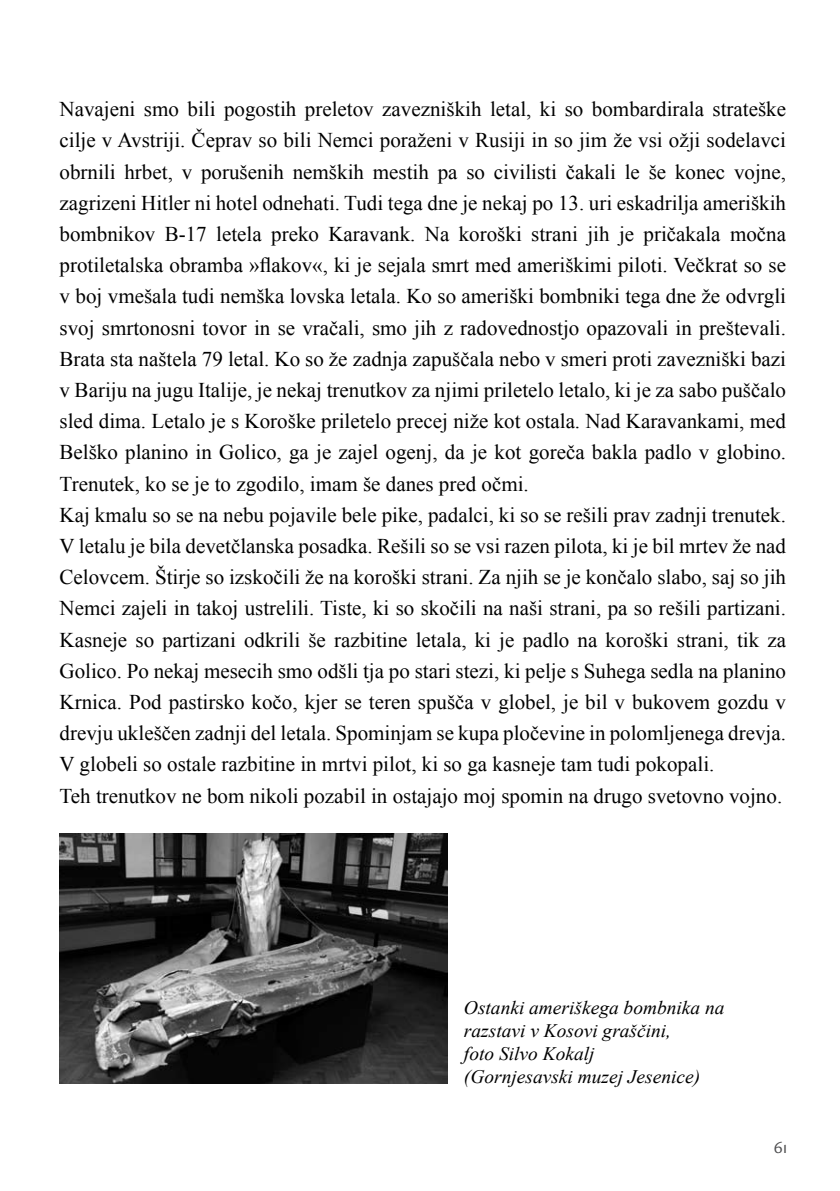
<style>
.page{position:relative;width:840px;height:1191px;background:#fff}
.page>*{position:absolute;margin:0;border:0;box-sizing:border-box;transform-origin:0 0}
.t1{font:21px/31.2px "Times New Roman";color:#000}
.t2{font:italic 19px/23.2px "Times New Roman";color:#000}
.t3{font:18px "Legacy San Itc SCTEE";color:#4d4d4f}
</style>
<div class="page">
<img style="left:60px;top:833px;width:387px;height:250px">
<p class="t1" style="left:60px;top:93px;width:727px">Navajeni smo bili pogostih preletov zavezniških letal, ki so bombardirala strateške cilje v Avstriji. Čeprav so bili Nemci poraženi v Rusiji in so jim že vsi ožji sodelavci obrnili hrbet, v porušenih nemških mestih pa so civilisti čakali le še konec vojne, zagrizeni Hitler ni hotel odnehati. Tudi tega dne je nekaj po 13. uri eskadrilja ameriških bombnikov B-17 letela preko Karavank. Na koroški strani jih je pričakala močna protiletalska obramba »flakov«, ki je sejala smrt med ameriškimi piloti. Večkrat so se v boj vmešala tudi nemška lovska letala. Ko so ameriški bombniki tega dne že odvrgli svoj smrtonosni tovor in se vračali, smo jih z radovednostjo opazovali in preštevali.<br>Brata sta naštela 79 letal. Ko so že zadnja zapuščala nebo v smeri proti zavezniški bazi v Bariju na jugu Italije, je nekaj trenutkov za njimi priletelo letalo, ki je za sabo puščalo sled dima. Letalo je s Koroške priletelo precej niže kot ostala. Nad Karavankami, med Belško planino in Golico, ga je zajel ogenj, da je kot goreča bakla padlo v globino.<br>Trenutek, ko se je to zgodilo, imam še danes pred očmi.<br>Kaj kmalu so se na nebu pojavile bele pike, padalci, ki so se rešili prav zadnji trenutek.<br>V letalu je bila devetčlanska posadka. Rešili so se vsi razen pilota, ki je bil mrtev že nad Celovcem. Štirje so izskočili že na koroški strani. Za njih se je končalo slabo, saj so jih Nemci zajeli in takoj ustrelili. Tiste, ki so skočili na naši strani, pa so rešili partizani.<br>Kasneje so partizani odkrili še razbitine letala, ki je padlo na koroški strani, tik za Golico. Po nekaj mesecih smo odšli tja po stari stezi, ki pelje s Suhega sedla na planino Krnica. Pod pastirsko kočo, kjer se teren spušča v globel, je bil v bukovem gozdu v drevju ukleščen zadnji del letala. Spominjam se kupa pločevine in polomljenega drevja.<br>V globeli so ostale razbitine in mrtvi pilot, ki so ga kasneje tam tudi pokopali.<br>Teh trenutkov ne bom nikoli pozabil in ostajajo moj spomin na drugo svetovno vojno.</p>
<p class="t2" style="left:463px;top:995px;width:262px">Ostanki ameriškega bombnika na razstavi v Kosovi graščini,<br>foto Silvo Kokalj<br>(Gornjesavski muzej Jesenice)</p>
<p class="t3" style="left:773px;top:1137px;width:15px">61</p>
</div>
